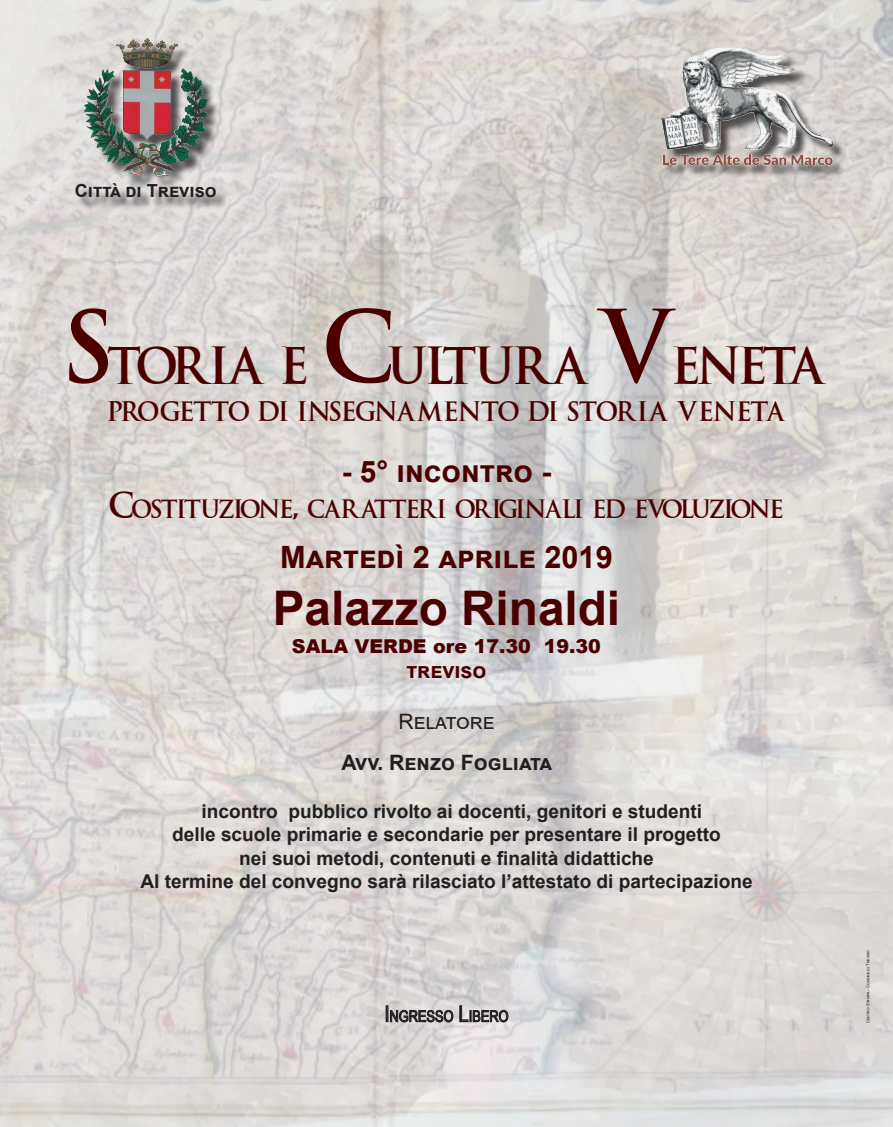
<style>
.page{position:relative;width:893px;height:1127px;background:#fff}
.page>*{position:absolute;margin:0;border:0;box-sizing:border-box;transform-origin:0 0}
.t1{font:700 47.7px "Arial";color:#4b0000}
.t2{font:38.25px "An Unfortunate Event De Warped";letter-spacing:.03em;color:#4b0000}
.t3{font:700 30.75px "Arial";color:#4b0000}
.t4{font:700 29.7px "Arial";color:#4b0000}
.t5{font:700 21.15px "Arial";color:#231f20}
.t6{font:21.15px "Arial";color:#231f20}
.t7{font:700 21.15px "Arial";color:#4b0000}
.t8{font:20.1px "An Unfortunate Event De Warped";letter-spacing:.07em;color:#4b0000}
.t9{font:700 19.05px/23.4px "Arial";color:#231f20;text-align:center}
.t10{font:900 19.05px "Arial";color:#4b0000}
.t11{font:18.9px "An Unfortunate Event De Warped";letter-spacing:.025em;color:#4b0000}
.t12{font:700 18px "Arial";color:#231f20}
.t13{font:15.6px "Arial Narrow";color:#231f20}
.t14{font:4.2px "Arial";color:#231f20}
.s1{font-size:76.35px}
.s2{font-size:27px}
.s3{font-size:22.2px}
</style>
<div class="page">
<img style="left:0;top:0;width:893px;height:1127px">
<div style="left:77px;top:40px;width:152px;height:170px;background:#231f20;opacity:.75"></div>
<svg style="left:140px;top:38px;width:7px;height:13px"></svg>
<div style="left:663px;top:48px;width:182px;height:130px;background:#231f20;opacity:.75"></div>
<img style="left:657px;top:38px;width:180px;height:146px">
<svg style="left:386px;top:1005px;width:67px;height:17px"></svg>
<svg style="left:460px;top:1005px;width:48px;height:17px"></svg>
<p class="t12" style="left:75px;top:178px;width:143px">Città di Treviso</p>
<h2 class="t2" style="left:69px;top:348px;width:758px"><span class="s1">S</span>TORIA E <span class="s1">C</span>ULTURA <span class="s1">V</span>ENETA</h2>
<p class="t8" style="left:108px;top:402px;width:678px">PROGETTO DI INSEGNAMENTO DI STORIA VENETA</p>
<h3 class="t4" style="left:342px;top:451px;width:211px">- 5° incontro -</h3>
<p class="t11" style="left:111px;top:501px;width:673px"><span class="s2">C</span>OSTITUZIONE<span class="s2">,</span> CARATTERI ORIGINALI ED EVOLUZIONE</p>
<h3 class="t3" style="left:280px;top:536px;width:334px">Martedì 2 aprile 2019</h3>
<h1 class="t1" style="left:273px;top:575px;width:349px">Palazzo Rinaldi</h1>
<p class="t10" style="left:292px;top:632px;width:310px">SALA VERDE ore 17.30 19.30</p>
<p class="t7" style="left:406px;top:656px;width:82px">treviso</p>
<p class="t6" style="left:398px;top:707px;width:98px">Relatore</p>
<p class="t5" style="left:341px;top:747px;width:211px">Avv. Renzo Fogliata</p>
<p class="t9" style="left:140px;top:800px;width:614px">incontro pubblico rivolto ai docenti, genitori e studenti<br>delle scuole primarie e secondarie per presentare il progetto<br>nei suoi metodi, contenuti e finalità didattiche<br>Al termine del convegno sarà rilasciato l’attestato di partecipazione</p>
<p class="t13" style="left:384px;top:1005px;width:126px"><span class="s3">I</span>NGRESSO <span class="s3">L</span>IBERO</p>
<p class="t14" style="left:865px;top:1023px;width:75px;rotate:-90deg">Centro Stampa - Comune di Treviso</p>
</div>
